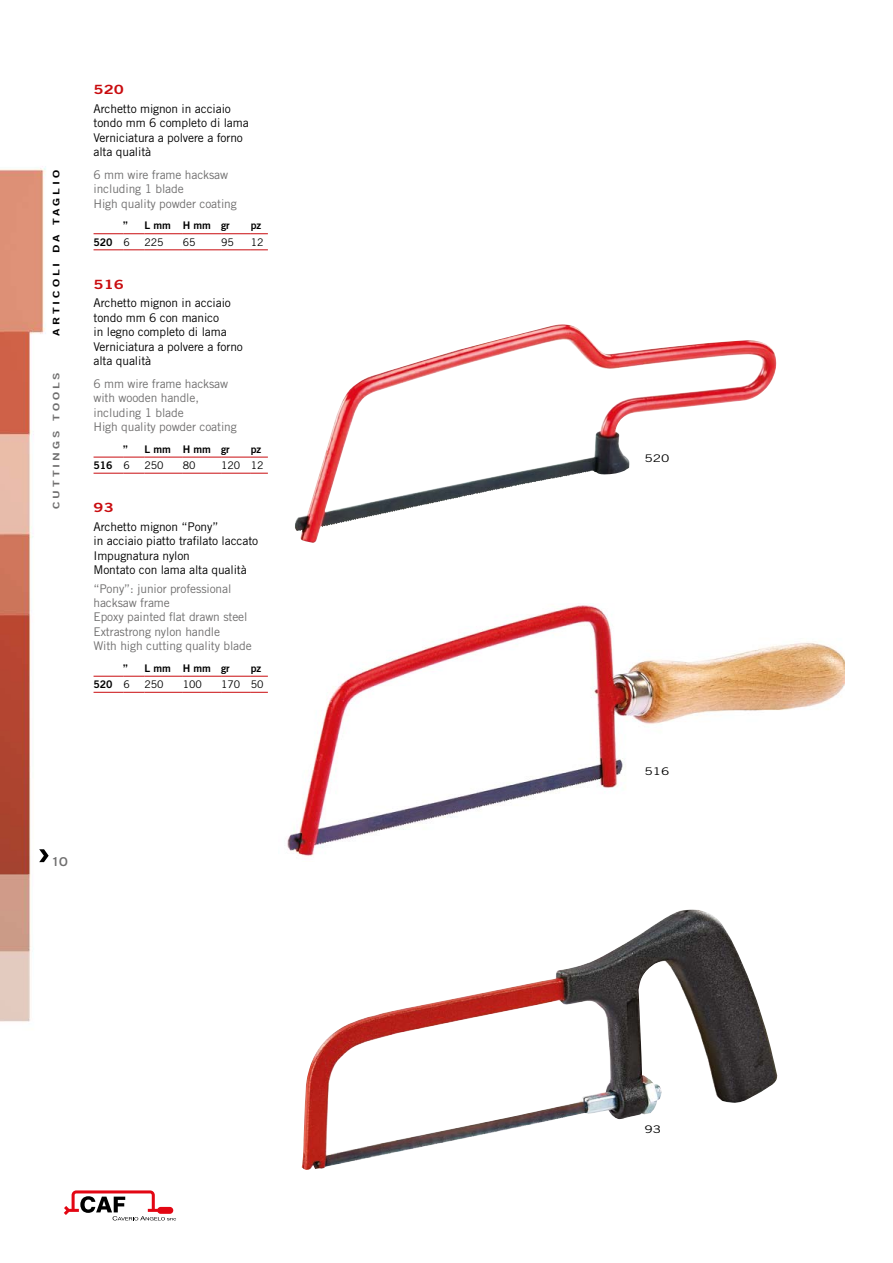
<style>
.page{position:relative;width:893px;height:1263px;background:#fff}
.page>*{position:absolute;margin:0;border:0;box-sizing:border-box;transform-origin:0 0}
.t1{font:12.75px "Trade Gothic LT Std Bd 2";color:#c90c0f;scale:1.3 1}
.t2{font:12px/14.4px "Trade Gothic LT Std";letter-spacing:-.01em;color:#000}
.t3{font:12px/14.4px "Trade Gothic LT Std";letter-spacing:-.01em;color:#706f6f}
.t4{font:700 expanded 12px "Trade Gothic LT Std";color:#706f6f}
.t5{font:10.5px "Trade Gothic LT Std Bd 2";letter-spacing:-.01em;color:#000}
.t6{font:10.5px "Trade Gothic LT Std";letter-spacing:-.01em;color:#000}
.t7{font:10.5px "Trade Gothic LT Std";letter-spacing:-.01em;color:#000;scale:1.3 1}
.t8{font:9px "Trade Gothic LT Std Bd 2";letter-spacing:.24em;color:#000;scale:1.35 1}
.t9{font:9px "Trade Gothic LT Std Bd 2";letter-spacing:.24em;color:#706f6f;scale:1.35 1}
.s1{font-family:"Trade Gothic LT Std"}
</style>
<div class="page">
<img style="left:0;top:166px;width:845px;height:1055px">
<img style="left:278px;top:604px;width:566px;height:257px">
<svg style="left:94px;top:233px;width:51px;height:1px"></svg>
<hr style="left:145px;top:233px;width:38px;height:1px;background:#c90c0f">
<hr style="left:183px;top:233px;width:38px;height:1px;background:#c90c0f">
<hr style="left:221px;top:233px;width:30px;height:1px;background:#c90c0f">
<svg style="left:251px;top:233px;width:17px;height:1px"></svg>
<svg style="left:94px;top:250px;width:51px;height:1px"></svg>
<hr style="left:145px;top:250px;width:38px;height:1px;background:#c90c0f">
<hr style="left:183px;top:250px;width:38px;height:1px;background:#c90c0f">
<hr style="left:221px;top:250px;width:30px;height:1px;background:#c90c0f">
<svg style="left:251px;top:250px;width:17px;height:1px"></svg>
<svg style="left:94px;top:457px;width:51px;height:1px"></svg>
<hr style="left:145px;top:457px;width:38px;height:1px;background:#c90c0f">
<hr style="left:183px;top:457px;width:38px;height:1px;background:#c90c0f">
<hr style="left:221px;top:457px;width:30px;height:1px;background:#c90c0f">
<svg style="left:251px;top:457px;width:17px;height:1px"></svg>
<svg style="left:94px;top:473px;width:51px;height:1px"></svg>
<hr style="left:145px;top:473px;width:38px;height:1px;background:#c90c0f">
<hr style="left:183px;top:473px;width:38px;height:1px;background:#c90c0f">
<hr style="left:221px;top:473px;width:30px;height:1px;background:#c90c0f">
<svg style="left:251px;top:473px;width:17px;height:1px"></svg>
<svg style="left:94px;top:676px;width:51px;height:1px"></svg>
<hr style="left:145px;top:676px;width:38px;height:1px;background:#c90c0f">
<hr style="left:183px;top:676px;width:38px;height:1px;background:#c90c0f">
<hr style="left:221px;top:676px;width:30px;height:1px;background:#c90c0f">
<svg style="left:251px;top:676px;width:17px;height:1px"></svg>
<svg style="left:94px;top:692px;width:51px;height:1px"></svg>
<hr style="left:145px;top:692px;width:38px;height:1px;background:#c90c0f">
<hr style="left:183px;top:692px;width:38px;height:1px;background:#c90c0f">
<hr style="left:221px;top:692px;width:30px;height:1px;background:#c90c0f">
<svg style="left:251px;top:692px;width:17px;height:1px"></svg>
<svg style="left:39px;top:849px;width:10px;height:13px"></svg>
<img style="left:293px;top:326px;width:260px;height:217px">
<img style="left:302px;top:910px;width:475px;height:260px">
<svg style="left:64px;top:1190px;width:112px;height:30px"></svg>
<p class="t8" style="left:51px;top:336px;width:124px;rotate:-90deg">ARTICOLI DA TAGLIO</p>
<p class="t9" style="left:51px;top:509px;width:103px;rotate:-90deg">CUTTINGS TOOLS</p>
<p class="t1" style="left:94px;top:82px;width:25px">520</p>
<p class="t2" style="left:94px;top:101px;width:157px">Archetto mignon in acciaio tondo mm 6 completo di lama<br>Verniciatura a polvere a forno alta qualità</p>
<p class="t3" style="left:94px;top:167px;width:145px">6 mm wire frame hacksaw including 1 blade<br>High quality powder coating</p>
<p class="t5" style="left:123px;top:219px;width:6px">”</p>
<p class="t5" style="left:145px;top:219px;width:87px">L mm H mm gr</p>
<p class="t5" style="left:251px;top:219px;width:12px">pz</p>
<p class="t5" style="left:94px;top:235px;width:38px">520 <span class="s1">6</span></p>
<p class="t6" style="left:145px;top:235px;width:21px">225</p>
<p class="t6" style="left:183px;top:235px;width:14px">65</p>
<p class="t6" style="left:221px;top:235px;width:14px">95</p>
<p class="t6" style="left:251px;top:235px;width:14px">12</p>
<p class="t1" style="left:94px;top:276px;width:25px">516</p>
<p class="t2" style="left:94px;top:296px;width:151px">Archetto mignon in acciaio tondo mm 6 con manico<br>in legno completo di lama<br>Verniciatura a polvere a forno alta qualità</p>
<p class="t3" style="left:94px;top:376px;width:145px">6 mm wire frame hacksaw with wooden handle, including 1 blade<br>High quality powder coating</p>
<p class="t5" style="left:123px;top:442px;width:6px">”</p>
<p class="t5" style="left:145px;top:442px;width:87px">L mm H mm gr</p>
<p class="t5" style="left:251px;top:442px;width:12px">pz</p>
<p class="t5" style="left:94px;top:459px;width:38px">516 <span class="s1">6</span></p>
<p class="t6" style="left:145px;top:459px;width:21px">250</p>
<p class="t6" style="left:183px;top:459px;width:14px">80</p>
<p class="t6" style="left:221px;top:459px;width:44px">120 12</p>
<p class="t1" style="left:94px;top:500px;width:17px">93</p>
<p class="t2" style="left:94px;top:519px;width:166px">Archetto mignon “Pony”<br>in acciaio piatto trafilato laccato<br>Impugnatura nylon<br>Montato con lama alta qualità</p>
<p class="t3" style="left:94px;top:581px;width:160px">“Pony”: junior professional hacksaw frame<br>Epoxy painted flat drawn steel<br>Extrastrong nylon handle<br>With high cutting quality blade</p>
<p class="t5" style="left:123px;top:662px;width:6px">”</p>
<p class="t5" style="left:145px;top:662px;width:87px">L mm H mm gr</p>
<p class="t5" style="left:251px;top:662px;width:12px">pz</p>
<p class="t5" style="left:94px;top:678px;width:38px">520 <span class="s1">6</span></p>
<p class="t6" style="left:145px;top:678px;width:21px">250</p>
<p class="t6" style="left:183px;top:678px;width:21px">100</p>
<p class="t6" style="left:221px;top:678px;width:44px">170 50</p>
<p class="t4" style="left:51px;top:853px;width:18px">10</p>
<p class="t7" style="left:644px;top:452px;width:21px">520</p>
<p class="t7" style="left:644px;top:765px;width:21px">516</p>
<p class="t7" style="left:644px;top:1123px;width:14px">93</p>
</div>
